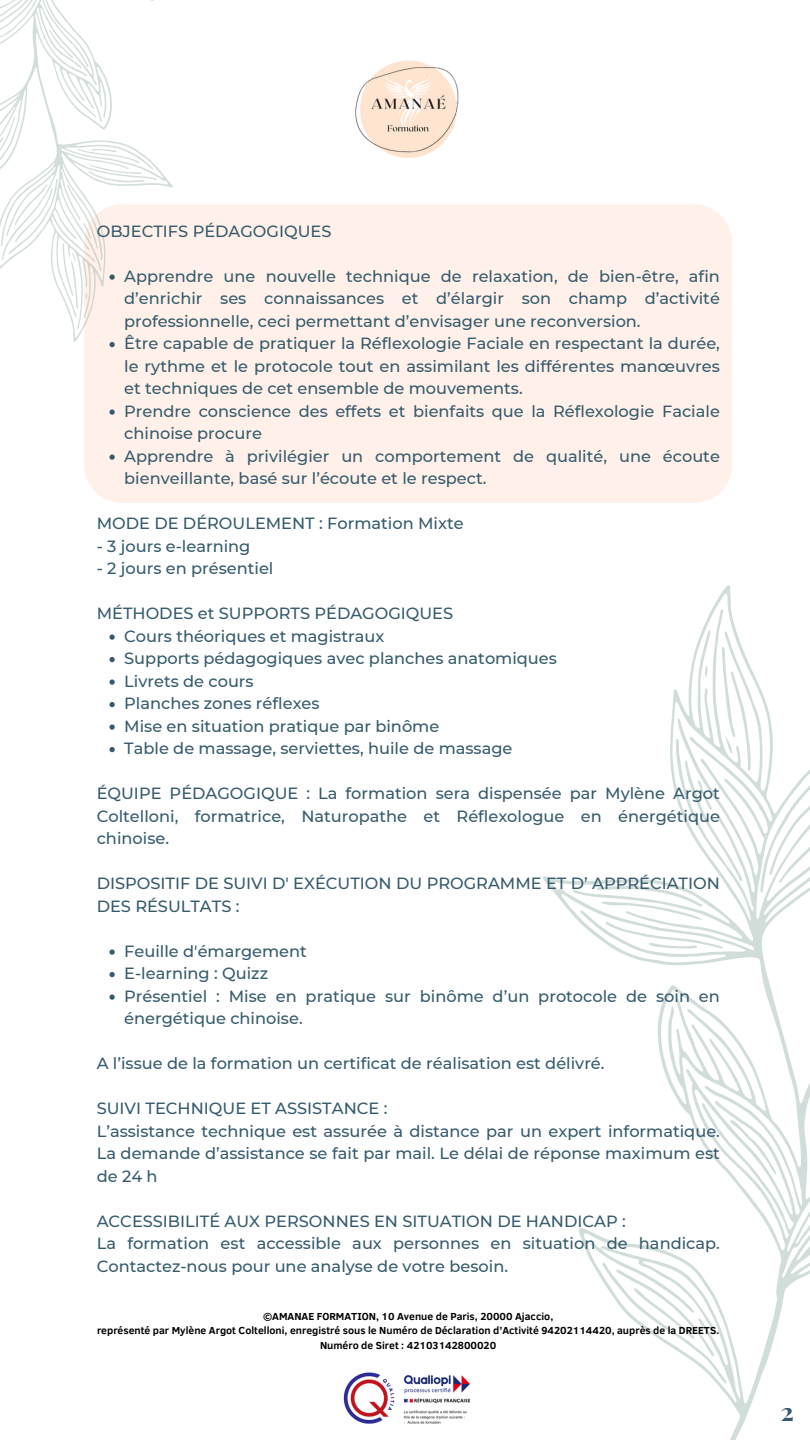
<style>
.page{position:relative;width:810px;height:1440px;background:#fff}
.page>*{position:absolute;margin:0;border:0;box-sizing:border-box;transform-origin:0 0}
.t1{font:700 25px "Playfair Display";color:#365b6d}
.t2{font:500 16.2px/22.5px "Montserrat";color:#365b6d}
.t3{font:700 10.5px "Clear Sans";color:#000}
</style>
<div class="page">
<div style="left:84px;top:204px;width:648px;height:299px;background:#fff1e9"></div>
<svg style="left:0;top:0;width:173px;height:342px"></svg>
<svg style="left:0;top:0;width:17px;height:22px"></svg>
<svg style="left:49px;top:29px;width:25px;height:29px"></svg>
<img style="left:355px;top:60px;width:104px;height:98px">
<svg style="left:543px;top:585px;width:267px;height:855px"></svg>
<svg style="left:760px;top:750px;width:50px;height:143px"></svg>
<svg style="left:591px;top:1243px;width:135px;height:141px"></svg>
<svg style="left:730px;top:1119px;width:46px;height:56px"></svg>
<svg style="left:597px;top:647px;width:154px;height:302px"></svg>
<img style="left:343px;top:1372px;width:128px;height:52px">
<svg style="left:0;top:116px;width:144px;height:193px"></svg>
<svg style="left:109px;top:342px;width:6px;height:5px"></svg>
<svg style="left:109px;top:409px;width:6px;height:6px"></svg>
<svg style="left:109px;top:454px;width:6px;height:6px"></svg>
<svg style="left:109px;top:634px;width:6px;height:6px"></svg>
<svg style="left:109px;top:657px;width:6px;height:5px"></svg>
<svg style="left:109px;top:679px;width:6px;height:6px"></svg>
<svg style="left:109px;top:702px;width:6px;height:5px"></svg>
<svg style="left:109px;top:724px;width:6px;height:6px"></svg>
<svg style="left:109px;top:747px;width:6px;height:5px"></svg>
<svg style="left:109px;top:949px;width:6px;height:6px"></svg>
<svg style="left:109px;top:972px;width:6px;height:5px"></svg>
<svg style="left:109px;top:994px;width:6px;height:6px"></svg>
<p class="t2" style="left:97px;top:220px;width:236px">OBJECTIFS PÉDAGOGIQUES</p>
<p class="t2" style="left:124px;top:265px;width:597px;text-align:justify">Apprendre une nouvelle technique de relaxation, de bien-être, afin d’enrichir ses connaissances et d’élargir son champ d’activité professionnelle, ceci permettant d’envisager une reconversion.</p>
<p class="t2" style="left:124px;top:332px;width:597px;text-align:justify">Être capable de pratiquer la Réflexologie Faciale en respectant la durée, le rythme et le protocole tout en assimilant les différentes manœuvres et techniques de cet ensemble de mouvements.</p>
<p class="t2" style="left:124px;top:400px;width:597px">Prendre conscience des effets et bienfaits que la Réflexologie Faciale chinoise procure</p>
<p class="t2" style="left:124px;top:445px;width:597px">Apprendre à privilégier un comportement de qualité, une écoute bienveillante, basé sur l’écoute et le respect.</p>
<p class="t2" style="left:97px;top:512px;width:368px">MODE DE DÉROULEMENT : Formation Mixte</p>
<p class="t2" style="left:97px;top:535px;width:155px">- 3 jours e-learning</p>
<p class="t2" style="left:97px;top:557px;width:178px">- 2 jours en présentiel</p>
<p class="t2" style="left:97px;top:602px;width:358px">MÉTHODES et SUPPORTS PÉDAGOGIQUES</p>
<p class="t2" style="left:124px;top:625px;width:262px">Cours théoriques et magistraux</p>
<p class="t2" style="left:124px;top:647px;width:434px">Supports pédagogiques avec planches anatomiques</p>
<p class="t2" style="left:124px;top:670px;width:131px">Livrets de cours</p>
<p class="t2" style="left:124px;top:692px;width:197px">Planches zones réflexes</p>
<p class="t2" style="left:124px;top:715px;width:317px">Mise en situation pratique par binôme</p>
<p class="t2" style="left:124px;top:737px;width:390px">Table de massage, serviettes, huile de massage</p>
<p class="t2" style="left:97px;top:782px;width:625px;text-align:justify">ÉQUIPE PÉDAGOGIQUE : La formation sera dispensée par Mylène Argot Coltelloni, formatrice, Naturopathe et Réflexologue en énergétique chinoise.</p>
<p class="t2" style="left:97px;top:872px;width:625px">DISPOSITIF DE SUIVI D' EXÉCUTION DU PROGRAMME ET D’ APPRÉCIATION<br>DES RÉSULTATS :</p>
<p class="t2" style="left:124px;top:940px;width:184px">Feuille d'émargement</p>
<p class="t2" style="left:124px;top:962px;width:145px">E-learning : Quizz</p>
<p class="t2" style="left:124px;top:985px;width:597px">Présentiel : Mise en pratique sur binôme d’un protocole de soin en énergétique chinoise.</p>
<p class="t2" style="left:97px;top:1052px;width:509px">A l’issue de la formation un certificat de réalisation est délivré.</p>
<p class="t2" style="left:97px;top:1097px;width:292px">SUIVI TECHNIQUE ET ASSISTANCE :</p>
<p class="t2" style="left:97px;top:1120px;width:625px;text-align:justify">L’assistance technique est assurée à distance par un expert informatique.<br>La demande d’assistance se fait par mail. Le délai de réponse maximum est de 24 h</p>
<p class="t2" style="left:97px;top:1210px;width:531px">ACCESSIBILITÉ AUX PERSONNES EN SITUATION DE HANDICAP :</p>
<p class="t2" style="left:97px;top:1232px;width:625px">La formation est accessible aux personnes en situation de handicap.<br>Contactez-nous pour une analyse de votre besoin.</p>
<p class="t3" style="left:263px;top:1309px;width:292px">©AMANAE FORMATION, 10 Avenue de Paris, 20000 Ajaccio,</p>
<p class="t3" style="left:97px;top:1323px;width:624px">représenté par Mylène Argot Coltelloni, enregistré sous le Numéro de Déclaration d’Activité 94202114420, auprès de la DREETS.</p>
<p class="t3" style="left:320px;top:1337px;width:178px">Numéro de Siret : 42103142800020</p>
<p class="t1" style="left:781px;top:1394px;width:15px">2</p>
</div>
